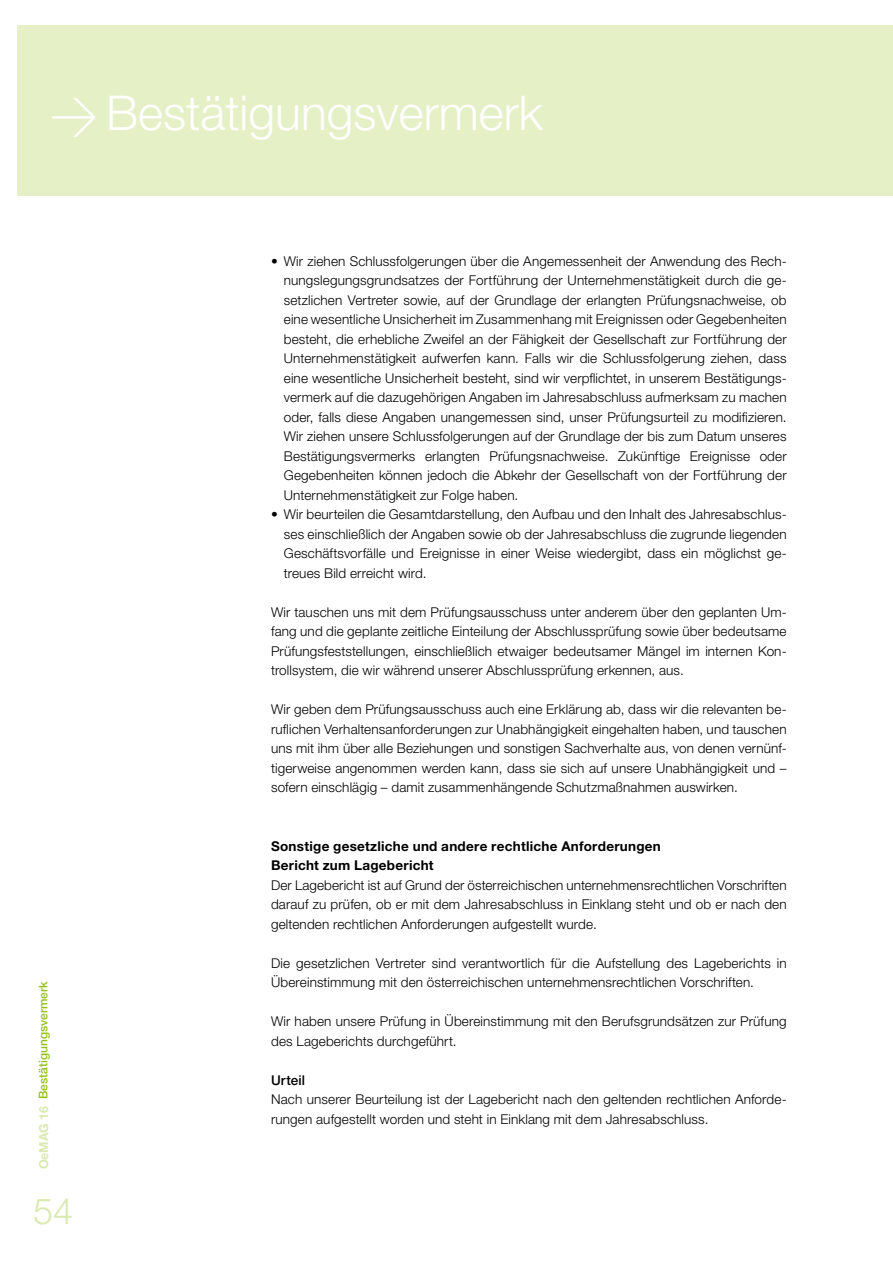
<style>
.page{position:relative;width:893px;height:1263px;background:#fff}
.page>*{position:absolute;margin:0;border:0;box-sizing:border-box;transform-origin:0 0}
.t1{font:300 48px "Helvetica Neue";color:#fff}
.t2{font:300 36px "Helvetica Neue";color:#dae9b0}
.t3{font:300 13.5px/19.5px "Helvetica Neue";letter-spacing:.01em;color:#000;text-align:justify}
.t4{font:700 13.5px/19.5px "Helvetica Neue";letter-spacing:.02em;color:#000}
.t5{font:500 13.5px "Helvetica Neue";letter-spacing:.01em;color:#000}
.t6{font:700 12.45px "Helvetica Neue";color:#dae9b0}
.t7{font:500 12px "Helvetica Neue";color:#95c11f}
.s1{font-family:"DIN"}
.s2{color:#fff}
</style>
<div class="page">
<div style="left:17px;top:26px;width:876px;height:170px;background:#e5f0c7"></div>
<h1 class="t1" style="left:50px;top:83px;width:495px"><span class="s1">&gt;</span>Bestätigungsvermerk</h1>
<p class="t7" style="left:36px;top:1099px;width:120px;rotate:-90deg">Bestätigungsvermerk</p>
<p class="t6" style="left:36px;top:1169px;width:82px;rotate:-90deg">OeMAG 16 <span class="s2">12</span></p>
<h2 class="t2" style="left:33px;top:1189px;width:42px">54</h2>
<p class="t3" style="left:284px;top:251px;width:504px;text-indent:-13px">• Wir ziehen Schlussfolgerungen über die Angemessenheit der Anwendung des Rech&shy;nungslegungsgrundsatzes der Fortführung der Unternehmenstätigkeit durch die ge&shy;setzlichen Vertreter sowie, auf der Grundlage der erlangten Prüfungsnachweise, ob eine wesentliche Unsicherheit im Zusammenhang mit Ereignissen oder Gegebenheiten besteht, die erhebliche Zweifel an der Fähigkeit der Gesellschaft zur Fortführung der Unternehmenstätigkeit aufwerfen kann. Falls wir die Schlussfolgerung ziehen, dass eine wesentliche Unsicherheit besteht, sind wir verpflichtet, in unserem Bestätigungs&shy;vermerk auf die dazugehörigen Angaben im Jahresabschluss aufmerksam zu machen oder, falls diese Angaben unangemessen sind, unser Prüfungsurteil zu modifizieren.<br>Wir ziehen unsere Schlussfolgerungen auf der Grundlage der bis zum Datum unseres Bestätigungsvermerks erlangten Prüfungsnachweise. Zukünftige Ereignisse oder Gegebenheiten können jedoch die Abkehr der Gesellschaft von der Fortführung der Unternehmenstätigkeit zur Folge haben.</p>
<p class="t3" style="left:284px;top:504px;width:504px;text-indent:-13px">• Wir beurteilen die Gesamtdarstellung, den Aufbau und den Inhalt des Jahresabschlus&shy;ses einschließlich der Angaben sowie ob der Jahresabschluss die zugrunde liegenden Geschäftsvorfälle und Ereignisse in einer Weise wiedergibt, dass ein möglichst ge&shy;treues Bild erreicht wird.</p>
<p class="t3" style="left:271px;top:602px;width:517px">Wir tauschen uns mit dem Prüfungsausschuss unter anderem über den geplanten Um&shy;fang und die geplante zeitliche Einteilung der Abschlussprüfung sowie über bedeutsame Prüfungsfeststellungen, einschließlich etwaiger bedeutsamer Mängel im internen Kon&shy;trollsystem, die wir während unserer Abschlussprüfung erkennen, aus.</p>
<p class="t3" style="left:271px;top:699px;width:517px">Wir geben dem Prüfungsausschuss auch eine Erklärung ab, dass wir die relevanten be&shy;ruflichen Verhaltensanforderungen zur Unabhängigkeit eingehalten haben, und tauschen uns mit ihm über alle Beziehungen und sonstigen Sachverhalte aus, von denen vernünf&shy;tigerweise angenommen werden kann, dass sie sich auf unsere Unabhängigkeit und – sofern einschlägig – damit zusammenhängende Schutzmaßnahmen auswirken.</p>
<p class="t4" style="left:271px;top:836px;width:391px">Sonstige gesetzliche und andere rechtliche Anforderungen<br>Bericht zum Lagebericht</p>
<p class="t3" style="left:271px;top:875px;width:517px">Der Lagebericht ist auf Grund der österreichischen unternehmensrechtlichen Vorschriften darauf zu prüfen, ob er mit dem Jahresabschluss in Einklang steht und ob er nach den geltenden rechtlichen Anforderungen aufgestellt wurde.</p>
<p class="t3" style="left:271px;top:953px;width:517px">Die gesetzlichen Vertreter sind verantwortlich für die Aufstellung des Lageberichts in<br>Übereinstimmung mit den österreichischen unternehmensrechtlichen Vorschriften.</p>
<p class="t3" style="left:271px;top:1011px;width:517px">Wir haben unsere Prüfung in Übereinstimmung mit den Berufsgrundsätzen zur Prüfung des Lageberichts durchgeführt.</p>
<p class="t5" style="left:271px;top:1072px;width:36px">Urteil</p>
<p class="t3" style="left:271px;top:1089px;width:517px">Nach unserer Beurteilung ist der Lagebericht nach den geltenden rechtlichen Anforde&shy;rungen aufgestellt worden und steht in Einklang mit dem Jahresabschluss.</p>
</div>
